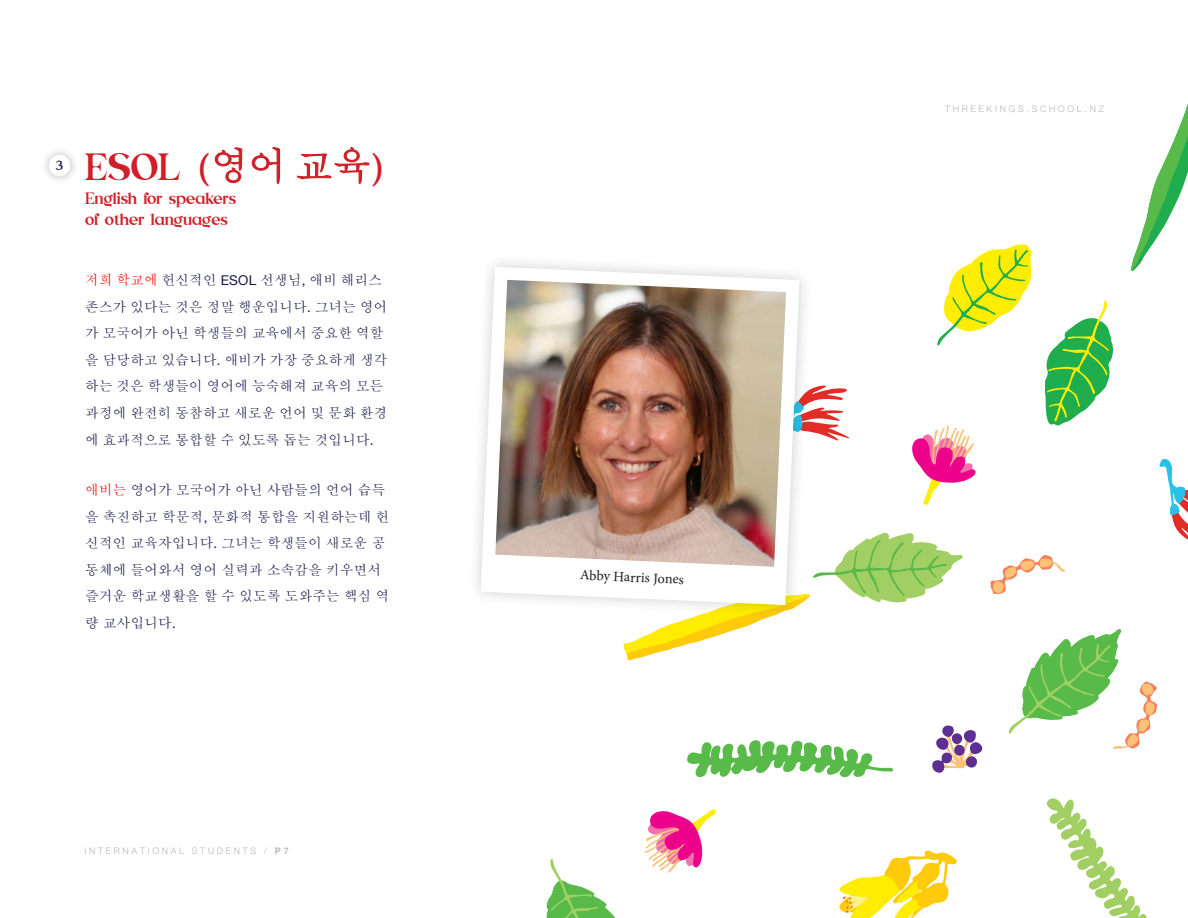
<style>
.page{position:relative;width:1188px;height:918px;background:#fff}
.page>*{position:absolute;margin:0;border:0;box-sizing:border-box;transform-origin:0 0}
.t1{font:38.1px "Emerland";color:#cf2029}
.t2{font:16.5px/21.1px "Emerland";color:#cf2029}
.t3{font:14.25px "Minion Pro";color:#231f20}
.t4{font:500 13.5px/26.5px "Adobe Myungjo Std";letter-spacing:.02em;color:#15184a}
.t5{font:13.2px "Emerland";color:#15184a}
.t6{font:300 9px "Helvetica Neue";letter-spacing:.3em;color:#b4b9b6}
.s1{font-family:"Minion Pro";font-weight:700}
.s2{font-family:"Adobe Myungjo Std";font-weight:500}
.s3{color:#f00}
.s4{font-family:"Helvetica Neue";font-weight:400}
.s5{font-weight:700}
</style>
<div class="page">
<svg style="left:1131px;top:104px;width:57px;height:167px"></svg>
<svg style="left:623px;top:533px;width:340px;height:128px"></svg>
<svg style="left:932px;top:725px;width:51px;height:48px"></svg>
<svg style="left:990px;top:555px;width:75px;height:39px"></svg>
<svg style="left:1008px;top:629px;width:149px;height:120px"></svg>
<svg style="left:1047px;top:798px;width:100px;height:120px"></svg>
<svg style="left:687px;top:740px;width:206px;height:38px"></svg>
<svg style="left:912px;top:425px;width:64px;height:80px"></svg>
<svg style="left:937px;top:244px;width:95px;height:102px"></svg>
<svg style="left:1045px;top:300px;width:68px;height:126px"></svg>
<svg style="left:813px;top:386px;width:36px;height:55px"></svg>
<svg style="left:839px;top:850px;width:118px;height:68px"></svg>
<div style="left:40px;top:145px;width:39px;height:40px;background:#231f20;opacity:.33"></div>
<div style="left:49px;top:155px;width:21px;height:21px;background:#fff;border-radius:50%"></div>
<svg style="left:546px;top:859px;width:70px;height:59px"></svg>
<svg style="left:644px;top:809px;width:72px;height:64px"></svg>
<svg style="left:1159px;top:459px;width:29px;height:81px"></svg>
<div style="left:467px;top:253px;width:346px;height:366px;background:#231f20;opacity:.22"></div>
<svg style="left:481px;top:267px;width:319px;height:338px"></svg>
<img style="left:495px;top:280px;width:291px;height:287px">
<p class="t5" style="left:56px;top:159px;width:9px">3</p>
<p class="t1" style="left:85px;top:146px;width:301px">ESOL <span class="s1">(</span><span class="s2">영어 교육</span><span class="s1">)</span></p>
<p class="t2" style="left:85px;top:188px;width:153px">English for speakers of other languages</p>
<p class="t4" style="left:85px;top:267px;width:304px"><span class="s3">저희 학교에</span> 헌신적인 <span class="s4">ESOL</span> 선생님<span class="s4">,</span> 애비 해리스 존스가 있다는 것은 정말 행운입니다<span class="s4">.</span> 그녀는 영어 가 모국어가 아닌 학생들의 교육에서 중요한 역할 을 담당하고 있습니다<span class="s4">.</span> 애비가 가장 중요하게 생각 하는 것은 학생들이 영어에 능숙해져 교육의 모든 과정에 완전히 동참하고 새로운 언어 및 문화 환경 에 효과적으로 통합할 수 있도록 돕는 것입니다<span class="s4">.</span></p>
<p class="t4" style="left:85px;top:477px;width:306px"><span class="s3">애비는</span> 영어가 모국어가 아닌 사람들의 언어 습득 을 촉진하고 학문적<span class="s4">,</span> 문화적 통합을 지원하는데 헌 신적인 교육자입니다<span class="s4">.</span> 그녀는 학생들이 새로운 공 동체에 들어와서 영어 실력과 소속감을 키우면서 즐거운 학교생활을 할 수 있도록 도와주는 핵심 역 량 교사입니다<span class="s4">.</span></p>
<p class="t6" style="left:84px;top:844px;width:206px">INTERNATIONAL STUDENTS / <span class="s5">P7</span></p>
<p class="t3" style="left:580px;top:566px;width:106px;rotate:2deg">Abby Harris Jones</p>
<p class="t6" style="left:945px;top:102px;width:160px">THREEKINGS.SCHOOL.NZ</p>
</div>
